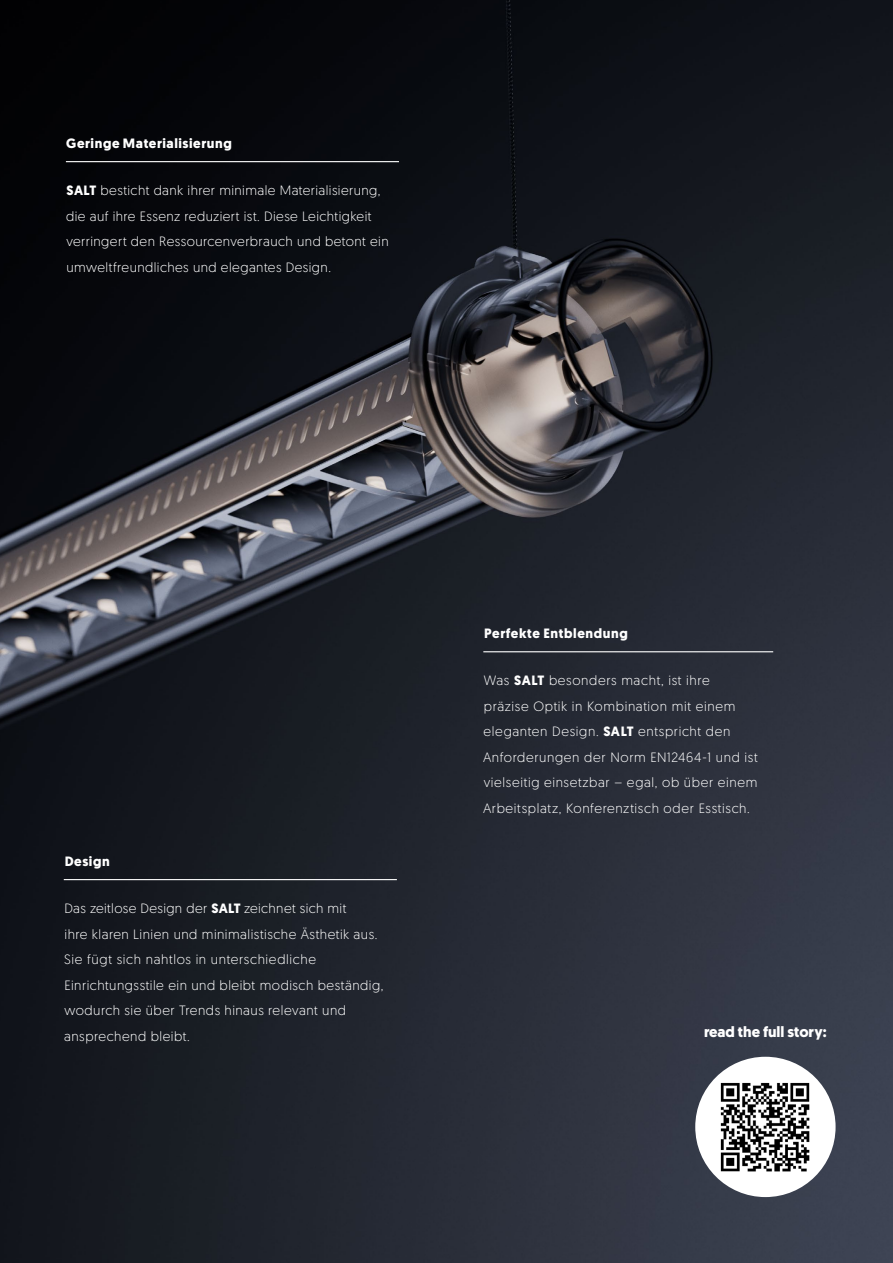
<style>
.page{position:relative;width:893px;height:1263px;background:#fff}
.page>*{position:absolute;margin:0;border:0;box-sizing:border-box;transform-origin:0 0}
.t1{font:700 15px "Geomanist";color:#fff}
.t2{font:300 13.5px/25.5px "Geomanist";letter-spacing:.035em;color:#fff}
.t3{font:700 13.5px "Geomanist";letter-spacing:.045em;color:#fff}
.s1{font-weight:700}
</style>
<div class="page">
<img style="left:0;top:0;width:893px;height:1263px">
<hr style="left:64px;top:879px;width:333px;height:1px;background:#fff">
<hr style="left:66px;top:161px;width:333px;height:1px;background:#fff">
<div style="left:695px;top:1057px;width:141px;height:140px;background:#fff;border-radius:50%"></div>
<hr style="left:483px;top:651px;width:290px;height:1px;background:#fff">
<img style="left:720px;top:1082px;width:90px;height:90px">
<p class="t3" style="left:66px;top:135px;width:167px">Geringe Materialisierung</p>
<p class="t2" style="left:66px;top:177px;width:324px"><span class="s1">SALT</span> besticht dank ihrer minimale Materialisierung, die auf ihre Essenz reduziert ist. Diese Leichtigkeit verringert den Ressourcenverbrauch und betont ein umweltfreundliches und elegantes Design.</p>
<p class="t3" style="left:65px;top:852px;width:46px">Design</p>
<p class="t2" style="left:64px;top:895px;width:321px">Das zeitlose Design der <span class="s1">SALT</span> zeichnet sich mit<br>ihre klaren Linien und minimalistische Ästhetik aus.<br>Sie fügt sich nahtlos in unterschiedliche Einrichtungsstile ein und bleibt modisch beständig, wodurch sie über Trends hinaus relevant und ansprechend bleibt.</p>
<p class="t3" style="left:484px;top:625px;width:145px">Perfekte Entblendung</p>
<p class="t2" style="left:483px;top:667px;width:276px">Was <span class="s1">SALT</span> besonders macht, ist ihre<br>präzise Optik in Kombination mit einem eleganten Design. <span class="s1">SALT</span> entspricht den Anforderungen der Norm EN12464-1 und ist vielseitig einsetzbar – egal, ob über einem Arbeitsplatz, Konferenztisch oder Esstisch.</p>
<p class="t1" style="left:704px;top:1022px;width:124px">read the full story:</p>
</div>
